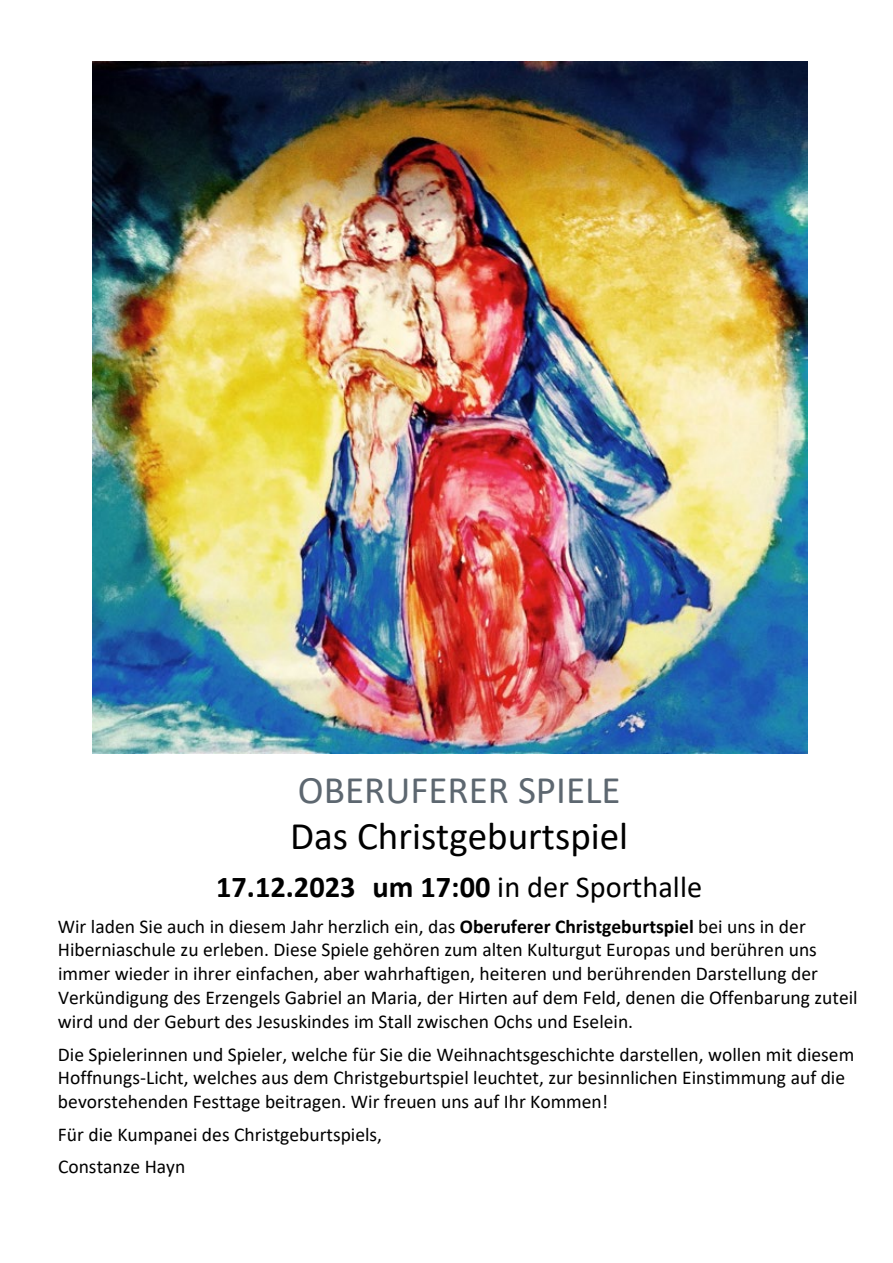
<style>
.page{position:relative;width:893px;height:1263px;background:#fff}
.page>*{position:absolute;margin:0;border:0;box-sizing:border-box;transform-origin:0 0}
.t1{font:39.15px "Calibri";color:#000}
.t2{font:39.15px "Calibri";color:#5d6770}
.t3{font:700 30.3px "Calibri";color:#000}
.t4{font:19.5px/23.9px "Calibri";color:#000}
.s1{font-weight:400}
.s2{font-weight:700}
</style>
<div class="page">
<img style="left:93px;top:62px;width:714px;height:691px">
<h1 class="t2" style="left:298px;top:763px;width:324px">OBERUFERER SPIELE</h1>
<h1 class="t1" style="left:290px;top:809px;width:340px">Das Christgeburtspiel</h1>
<h2 class="t3" style="left:216px;top:865px;width:487px">17.12.2023 um 17:00 <span class="s1">in der Sporthalle</span></h2>
<p class="t4" style="left:58px;top:914px;width:801px">Wir laden Sie auch in diesem Jahr herzlich ein, das <span class="s2">Oberuferer Christgeburtspiel</span> bei uns in der Hiberniaschule zu erleben. Diese Spiele gehören zum alten Kulturgut Europas und berühren uns immer wieder in ihrer einfachen, aber wahrhaftigen, heiteren und berührenden Darstellung der Verkündigung des Erzengels Gabriel an Maria, der Hirten auf dem Feld, denen die Offenbarung zuteil wird und der Geburt des Jesuskindes im Stall zwischen Ochs und Eselein.</p>
<p class="t4" style="left:58px;top:1042px;width:798px">Die Spielerinnen und Spieler, welche für Sie die Weihnachtsgeschichte darstellen, wollen mit diesem<br>Hoffnungs-Licht, welches aus dem Christgeburtspiel leuchtet, zur besinnlichen Einstimmung auf die bevorstehenden Festtage beitragen. Wir freuen uns auf Ihr Kommen!</p>
<p class="t4" style="left:58px;top:1117px;width:326px;line-height:32.5px">Für die Kumpanei des Christgeburtspiels,<br>Constanze Hayn</p>
</div>
